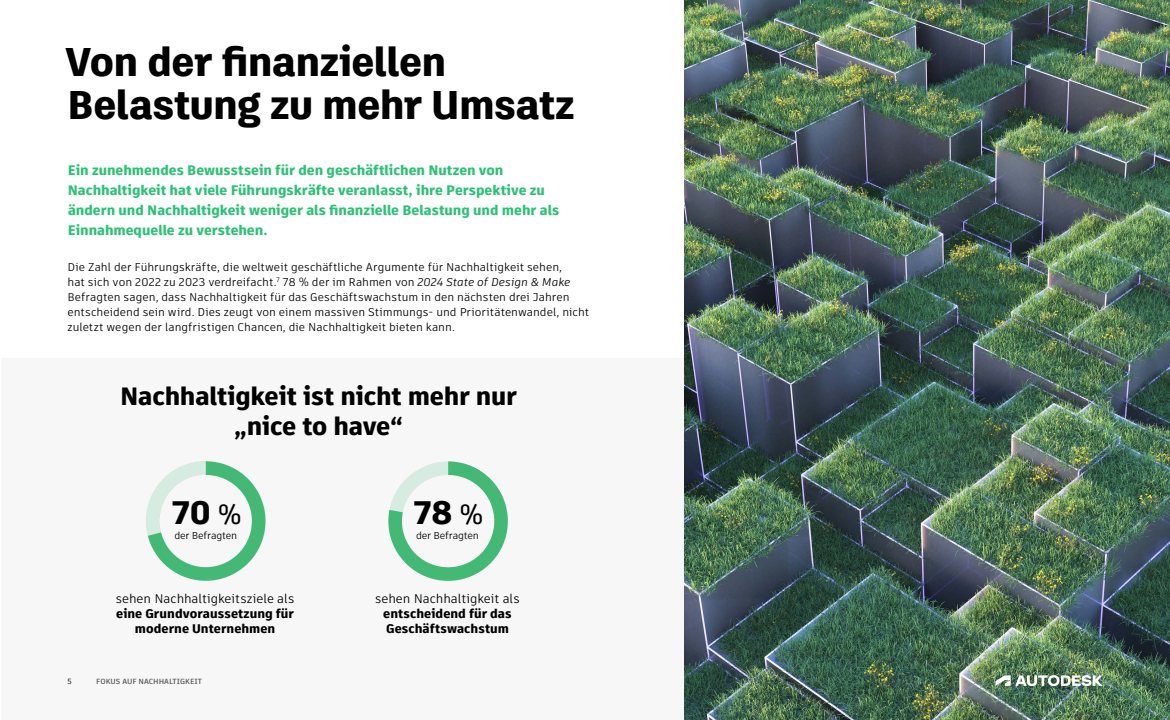
<style>
.page{position:relative;width:1170px;height:720px;background:#fff}
.page>*{position:absolute;margin:0;border:0;box-sizing:border-box;transform-origin:0 0}
.t1{font:800 40px/42.5px "Artifakt Legend";letter-spacing:-.015em;color:#000}
.t2{font:800 32.5px "Artifakt Element";color:#000}
.t3{font:800 25px/30px "Artifakt Element";letter-spacing:-.01em;color:#000;text-align:center}
.t4{font:800 13.75px/20px "Artifakt Element";color:#2bc275}
.t5{font:800 12.5px/15px "Artifakt Element";letter-spacing:.005em;color:#000}
.t6{font:12.5px "Artifakt Element";letter-spacing:-.005em;color:#000}
.t7{font:11.25px/15px "Artifakt Element";color:#000}
.t8{font:10px "Artifakt Element";letter-spacing:-.02em;color:#000}
.t9{font:700 7.5px "Artifakt Element";color:#5f6062}
.t10{font:7.5px "Artifakt Element";color:#000}
.s1{font-style:italic}
.s2{font-weight:600;font-size:26.25px}
</style>
<div class="page">
<div style="left:1px;top:358px;width:683px;height:362px;background:#f7f7f8"></div>
<img style="left:684px;top:0;width:486px;height:720px">
<svg style="left:995px;top:675px;width:107px;height:11px"></svg>
<svg style="left:146px;top:461px;width:120px;height:120px"></svg>
<svg style="left:388px;top:461px;width:120px;height:120px"></svg>
<h1 class="t1" style="left:66px;top:41px;width:511px">Von der finanziellen<br>Belastung zu mehr Umsatz</h1>
<p class="t4" style="left:68px;top:160px;width:493px">Ein zunehmendes Bewusstsein für den geschäftlichen Nutzen von Nachhaltigkeit hat viele Führungskräfte veranlasst, ihre Perspektive zu ändern und Nachhaltigkeit weniger als finanzielle Belastung und mehr als Einnahmequelle zu verstehen.</p>
<p class="t7" style="left:68px;top:259px;width:523px">Die Zahl der Führungskräfte, die weltweit geschäftliche Argumente für Nachhaltigkeit sehen,<br>hat sich von 2022 zu 2023 verdreifacht.<sup>7</sup> 78 % der im Rahmen von <span class="s1">2024 State of Design &amp; Make </span>Befragten sagen, dass Nachhaltigkeit für das Geschäftswachstum in den nächsten drei Jahren entscheidend sein wird. Dies zeugt von einem massiven Stimmungs- und Prioritätenwandel, nicht zuletzt wegen der langfristigen Chancen, die Nachhaltigkeit bieten kann.</p>
<h3 class="t3" style="left:120px;top:381px;width:399px">Nachhaltigkeit ist nicht mehr nur „nice to have“</h3>
<h2 class="t2" style="left:172px;top:490px;width:71px">70 <span class="s2">%</span></h2>
<h2 class="t2" style="left:414px;top:490px;width:71px">78 <span class="s2">%</span></h2>
<p class="t8" style="left:174px;top:528px;width:64px">der Befragten</p>
<p class="t8" style="left:416px;top:528px;width:64px">der Befragten</p>
<p class="t6" style="left:116px;top:589px;width:180px">sehen Nachhaltigkeitsziele als</p>
<p class="t5" style="left:116px;top:606px;width:179px;text-align:center">eine Grundvoraussetzung für moderne Unternehmen</p>
<p class="t10" style="left:68px;top:676px;width:6px">5</p>
<p class="t9" style="left:96px;top:676px;width:107px">FOKUS AUF NACHHALTIGKEIT</p>
<p class="t6" style="left:375px;top:589px;width:146px">sehen Nachhaltigkeit als</p>
<p class="t5" style="left:383px;top:606px;width:130px">entscheidend für das<br>Geschäftswachstum</p>
</div>
